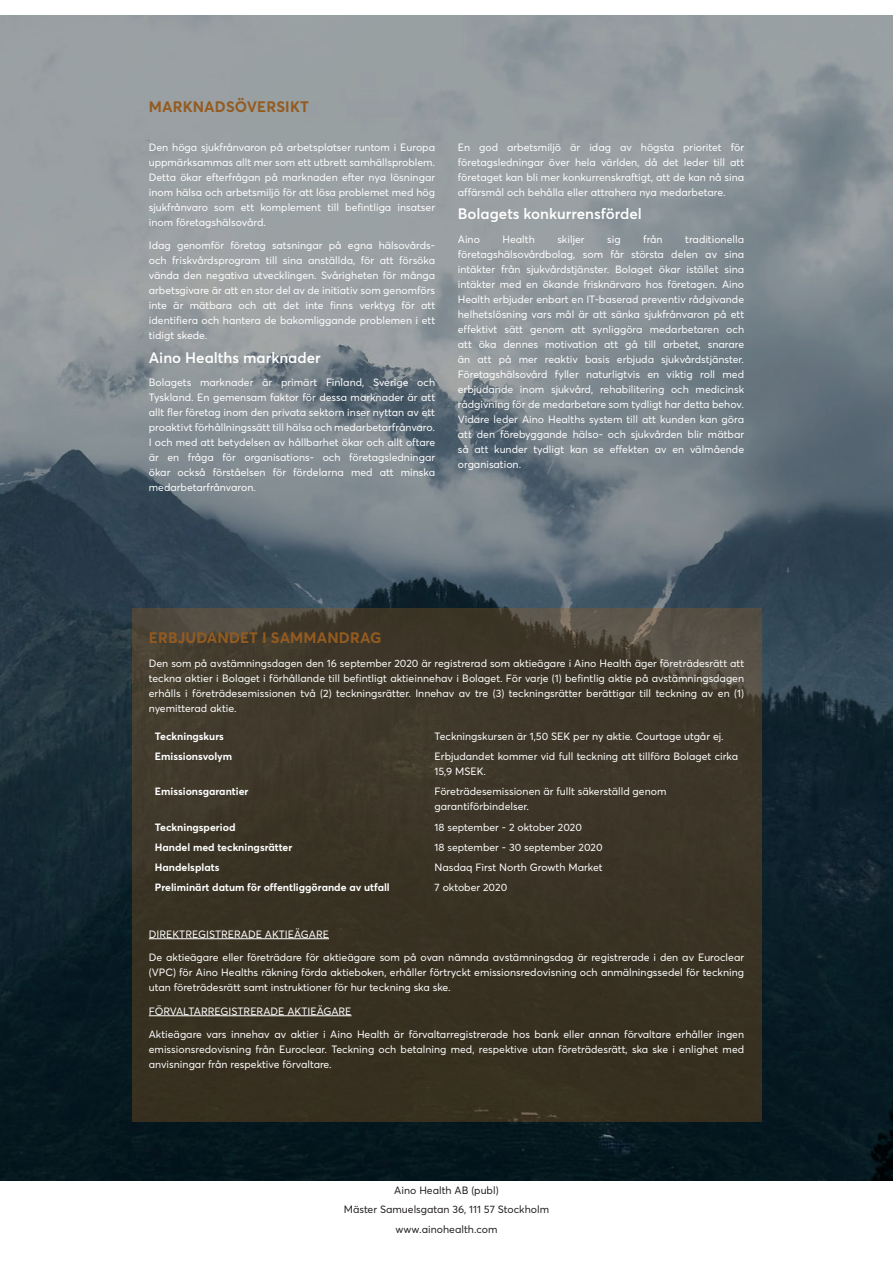
<style>
.page{position:relative;width:893px;height:1263px;background:#fff}
.page>*{position:absolute;margin:0;border:0;box-sizing:border-box;transform-origin:0 0}
.t1{font:600 15px "Averta Std";color:#fff}
.t2{font:700 15px "Averta Std";letter-spacing:.01em;color:#945b20}
.t3{font:10.5px/15px "Averta Std";color:#fff;text-align:justify}
.t4{font:700 10.5px "Averta Std";color:#fff}
.t5{font:10.5px/19.2px "Averta Std";color:#231f20;text-align:center}
</style>
<div class="page">
<img style="left:0;top:15px;width:893px;height:1166px">
<svg style="left:132px;top:608px;width:629px;height:514px;background:#3c3527"></svg>
<hr style="left:149px;top:938px;width:180px;height:1px;background:#fff">
<hr style="left:149px;top:1015px;width:203px;height:1px;background:#fff">
<h1 class="t2" style="left:149px;top:97px;width:162px">MARKNADSÖVERSIKT</h1>
<p class="t3" style="left:149px;top:139px;width:288px">Den höga sjukfrånvaron på arbetsplatser runtom i Europa uppmärksammas allt mer som ett utbrett samhällsproblem.<br>Detta ökar efterfrågan på marknaden efter nya lösningar inom hälsa och arbetsmiljö för att lösa problemet med hög sjukfrånvaro som ett komplement till befintliga insatser inom företagshälsovård.</p>
<p class="t3" style="left:149px;top:238px;width:288px">Idag genomför företag satsningar på egna hälsovårds&shy;och friskvårdsprogram till sina anställda, för att försöka vända den negativa utvecklingen. Svårigheten för många arbetsgivare är att en stor del av de initiativ som genomförs inte är mätbara och att det inte finns verktyg för att identifiera och hantera de bakomliggande problemen i ett tidigt skede.</p>
<h1 class="t1" style="left:149px;top:348px;width:173px">Aino Healths marknader</h1>
<p class="t3" style="left:149px;top:375px;width:288px">Bolagets marknader är primärt Finland, Sverige och Tyskland. En gemensam faktor för dessa marknader är att allt fler företag inom den privata sektorn inser nyttan av ett proaktivt förhållningssätt till hälsa och medarbetarfrånvaro.<br>I och med att betydelsen av hållbarhet ökar och allt oftare är en fråga för organisations- och företagsledningar ökar också förståelsen för fördelarna med att minska medarbetarfrånvaron.</p>
<p class="t3" style="left:458px;top:139px;width:288px">En god arbetsmiljö är idag av högsta prioritet för företagsledningar över hela världen, då det leder till att företaget kan bli mer konkurrenskraftigt, att de kan nå sina affärsmål och behålla eller attrahera nya medarbetare.</p>
<h1 class="t1" style="left:458px;top:204px;width:186px">Bolagets konkurrensfördel</h1>
<p class="t3" style="left:458px;top:231px;width:24px">Aino</p>
<p class="t3" style="left:502px;top:231px;width:34px">Health</p>
<p class="t3" style="left:557px;top:231px;width:29px">skiljer</p>
<p class="t3" style="left:607px;top:231px;width:15px">sig</p>
<p class="t3" style="left:643px;top:231px;width:21px">från</p>
<p class="t3" style="left:458px;top:231px;width:288px;text-indent:227px">traditionella företagshälsovårdbolag, som får största delen av sina intäkter från sjukvårdstjänster. Bolaget ökar istället sina intäkter med en ökande frisknärvaro hos företagen. Aino Health erbjuder enbart en IT-baserad preventiv rådgivande helhetslösning vars mål är att sänka sjukfrånvaron på ett effektivt sätt genom att synliggöra medarbetaren och att öka dennes motivation att gå till arbetet, snarare än att på mer reaktiv basis erbjuda sjukvårdstjänster.<br>Företagshälsovård fyller naturligtvis en viktig roll med erbjudande inom sjukvård, rehabilitering och medicinsk rådgivning för de medarbetare som tydligt har detta behov.<br>Vidare leder Aino Healths system till att kunden kan göra att den förebyggande hälso- och sjukvården blir mätbar så att kunder tydligt kan se effekten av en välmående organisation.</p>
<h1 class="t2" style="left:149px;top:628px;width:234px">ERBJUDANDET I SAMMANDRAG</h1>
<p class="t3" style="left:149px;top:655px;width:597px">Den som på avstämningsdagen den 16 september 2020 är registrerad som aktieägare i Aino Health äger företrädesrätt att teckna aktier i Bolaget i förhållande till befintligt aktieinnehav i Bolaget. För varje (1) befintlig aktie på avstämningsdagen erhålls i företrädesemissionen två (2) teckningsrätter. Innehav av tre (3) teckningsrätter berättigar till teckning av en (1) nyemitterad aktie.</p>
<p class="t4" style="left:155px;top:730px;width:71px">Teckningskurs</p>
<p class="t3" style="left:435px;top:729px;width:290px">Teckningskursen är 1,50 SEK per ny aktie. Courtage utgår ej.</p>
<p class="t4" style="left:155px;top:750px;width:79px">Emissionsvolym</p>
<p class="t3" style="left:435px;top:749px;width:305px">Erbjudandet kommer vid full teckning att tillföra Bolaget cirka<br>15,9 MSEK.</p>
<p class="t4" style="left:155px;top:785px;width:95px">Emissionsgarantier</p>
<p class="t3" style="left:435px;top:784px;width:233px">Företrädesemissionen är fullt säkerställd genom garantiförbindelser.</p>
<p class="t4" style="left:155px;top:820px;width:82px">Teckningsperiod</p>
<p class="t3" style="left:435px;top:819px;width:149px">18 september - 2 oktober 2020</p>
<p class="t4" style="left:155px;top:840px;width:139px">Handel med teckningsrätter</p>
<p class="t3" style="left:435px;top:839px;width:170px">18 september - 30 september 2020</p>
<p class="t4" style="left:155px;top:860px;width:66px">Handelsplats</p>
<p class="t3" style="left:435px;top:859px;width:170px">Nasdaq First North Growth Market</p>
<p class="t4" style="left:155px;top:880px;width:236px">Preliminärt datum för offentliggörande av utfall</p>
<p class="t3" style="left:435px;top:879px;width:74px">7 oktober 2020</p>
<p class="t3" style="left:149px;top:927px;width:182px">DIREKTREGISTRERADE AKTIEÄGARE</p>
<p class="t3" style="left:149px;top:950px;width:597px">De aktieägare eller företrädare för aktieägare som på ovan nämnda avstämningsdag är registrerade i den av Euroclear (VPC) för Aino Healths räkning förda aktieboken, erhåller förtryckt emissionsredovisning och anmälningssedel för teckning utan företrädesrätt samt instruktioner för hur teckning ska ske.</p>
<p class="t3" style="left:149px;top:1004px;width:204px">FÖRVALTARREGISTRERADE AKTIEÄGARE</p>
<p class="t3" style="left:149px;top:1027px;width:597px">Aktieägare vars innehav av aktier i Aino Health är förvaltarregistrerade hos bank eller annan förvaltare erhåller ingen emissionsredovisning från Euroclear. Teckning och betalning med, respektive utan företrädesrätt, ska ske i enlighet med anvisningar från respektive förvaltare.</p>
<p class="t5" style="left:344px;top:1181px;width:207px">Aino Health AB (publ)<br>Mäster Samuelsgatan 36, 111 57 Stockholm www.ainohealth.com</p>
</div>
